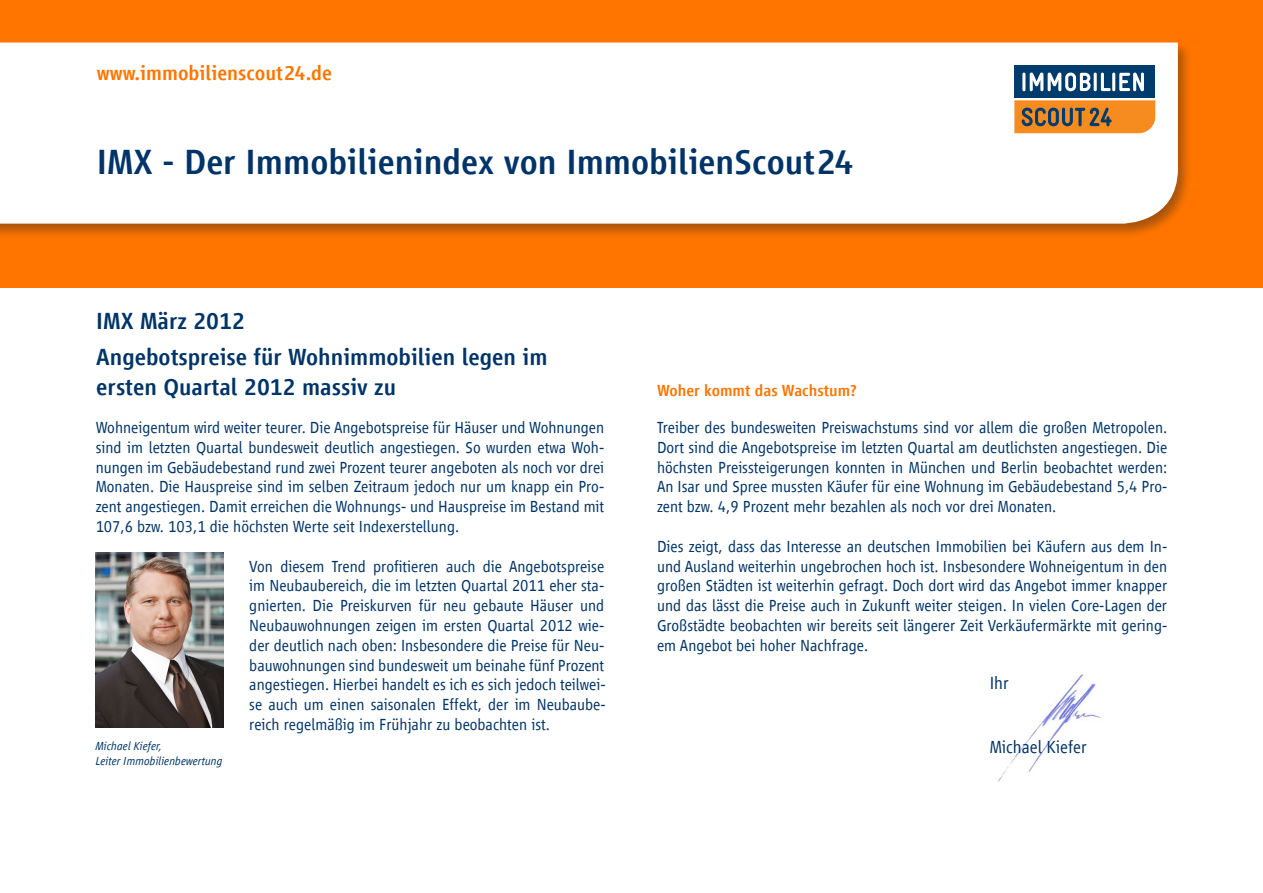
<style>
.page{position:relative;width:1263px;height:893px;background:#fff}
.page>*{position:absolute;margin:0;border:0;box-sizing:border-box;transform-origin:0 0}
.t1{font:500 36px "Scout Vialog";color:#003468}
.t2{font:500 24px "Scout Vialog";color:#003468}
.t3{font:500 21px "Scout Vialog";color:#ff7500}
.t4{font:300 18px "Scout Vialog";color:#003468}
.Absatzformat_1{font:300 16.5px/19.8px "Scout Vialog";color:#003468;text-align:justify}
.Absatzformat_1-2{font:500 16.5px "Scout Vialog";color:#ff7500}
.t5{font:italic 300 12px "Scout Vialog";color:#003468}
</style>
<div class="page">
<div style="left:0;top:0;width:1263px;height:287px;background:#ff7500"></div>
<div style="left:0;top:40px;width:1192px;height:200px;background:#231f20;opacity:.4"></div>
<div style="left:0;top:43px;width:1178px;height:181px;background:#fff"></div>
<div style="left:1014px;top:94px;width:141px;height:9px;background:#fff"></div>
<div style="left:1014px;top:65px;width:141px;height:33px;background:#003b6e"></div>
<svg style="left:1014px;top:100px;width:141px;height:33px"></svg>
<hr style="left:1022px;top:73px;width:3px;height:18px;background:#fff;border-radius:2px">
<svg style="left:1030px;top:73px;width:60px;height:18px"></svg>
<hr style="left:1094px;top:73px;width:3px;height:18px;background:#fff;border-radius:2px">
<svg style="left:1101px;top:73px;width:10px;height:18px"></svg>
<hr style="left:1112px;top:73px;width:3px;height:18px;background:#fff;border-radius:2px">
<svg style="left:1119px;top:73px;width:25px;height:18px"></svg>
<img style="left:998px;top:672px;width:103px;height:110px">
<img style="left:96px;top:552px;width:127px;height:175px">
<p class="t3" style="left:97px;top:62px;width:237px">www.immobilienscout24.de</p>
<h1 class="t1" style="left:97px;top:142px;width:758px">IMX - Der Immobilienindex von ImmobilienScout24</h1>
<p class="t2" style="left:96px;top:307px;width:150px">IMX März 2012</p>
<p class="t2" style="left:96px;top:343px;width:453px">Angebotspreise für Wohnimmobilien legen im</p>
<p class="t2" style="left:96px;top:373px;width:301px">ersten Quartal 2012 massiv zu</p>
<p class="Absatzformat_1" style="left:96px;top:418px;width:510px">Wohneigentum wird weiter teurer. Die Angebotspreise für Häuser und Wohnungen sind im letzten Quartal bundesweit deutlich angestiegen. So wurden etwa Woh&shy;nungen im Gebäudebestand rund zwei Prozent teurer angeboten als noch vor drei Monaten. Die Hauspreise sind im selben Zeitraum jedoch nur um knapp ein Pro&shy;zent angestiegen. Damit erreichen die Wohnungs- und Hauspreise im Bestand mit 107,6 bzw. 103,1 die höchsten Werte seit Indexerstellung.</p>
<p class="Absatzformat_1" style="left:249px;top:556px;width:358px">Von diesem Trend profitieren auch die Angebotspreise im Neubaubereich, die im letzten Quartal 2011 eher sta&shy;gnierten. Die Preiskurven für neu gebaute Häuser und Neubauwohnungen zeigen im ersten Quartal 2012 wie&shy;der deutlich nach oben: Insbesondere die Preise für Neu&shy;bauwohnungen sind bundesweit um beinahe fünf Prozent angestiegen. Hierbei handelt es ich es sich jedoch teilwei&shy;se auch um einen saisonalen Effekt, der im Neubaube&shy;reich regelmäßig im Frühjahr zu beobachten ist.</p>
<p class="t5" style="left:96px;top:740px;width:68px">Michael Kiefer,</p>
<p class="t5" style="left:96px;top:754px;width:128px">Leiter Immobilienbewertung</p>
<p class="Absatzformat_1-2" style="left:657px;top:381px;width:201px">Woher kommt das Wachstum?</p>
<p class="Absatzformat_1" style="left:657px;top:418px;width:512px">Treiber des bundesweiten Preiswachstums sind vor allem die großen Metropolen.<br>Dort sind die Angebotspreise im letzten Quartal am deutlichsten angestiegen. Die höchsten Preissteigerungen konnten in München und Berlin beobachtet werden:<br>An Isar und Spree mussten Käufer für eine Wohnung im Gebäudebestand 5,4 Pro&shy;zent bzw. 4,9 Prozent mehr bezahlen als noch vor drei Monaten.</p>
<p class="Absatzformat_1" style="left:657px;top:536px;width:512px">Dies zeigt, dass das Interesse an deutschen Immobilien bei Käufern aus dem In&shy;und Ausland weiterhin ungebrochen hoch ist. Insbesondere Wohneigentum in den großen Städten ist weiterhin gefragt. Doch dort wird das Angebot immer knapper und das lässt die Preise auch in Zukunft weiter steigen. In vielen Core-Lagen der Großstädte beobachten wir bereits seit längerer Zeit Verkäufermärkte mit gering&shy;em Angebot bei hoher Nachfrage.</p>
<p class="t4" style="left:990px;top:673px;width:21px">Ihr</p>
<p class="t4" style="left:990px;top:737px;width:99px">Michael Kiefer</p>
</div>
